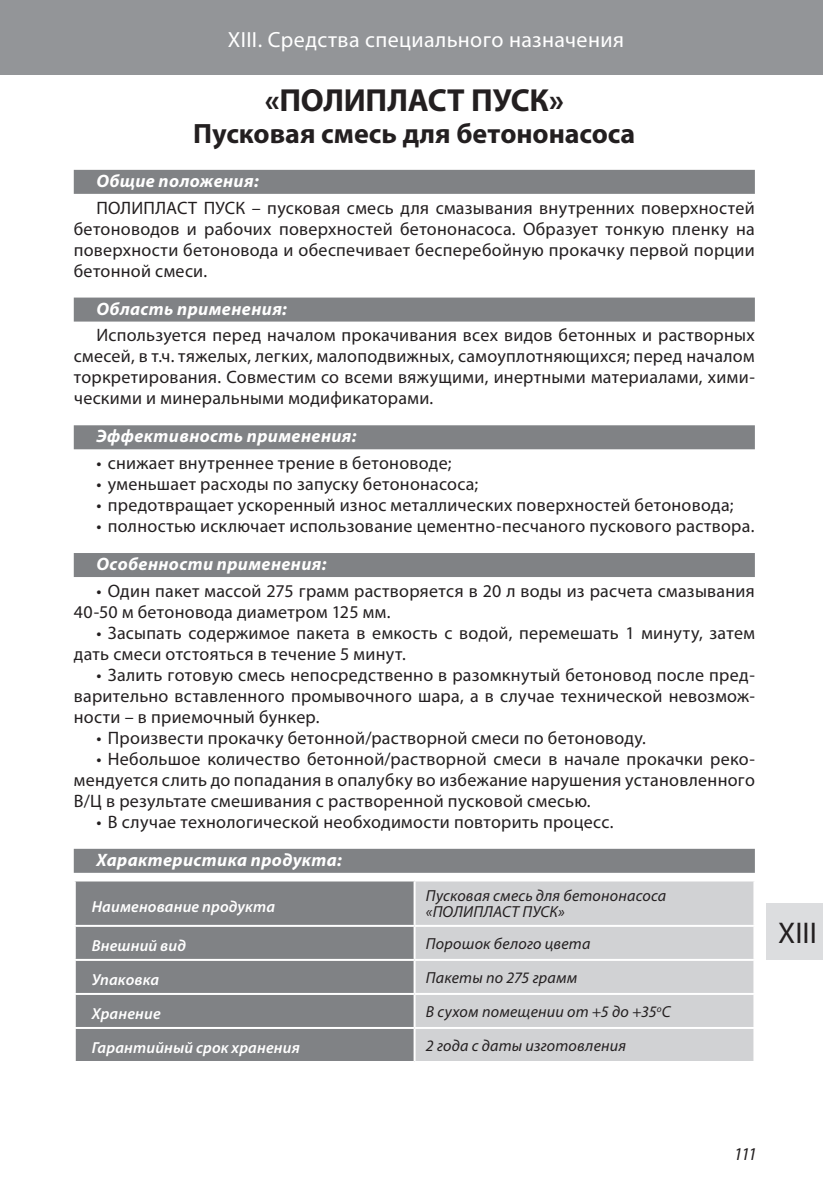
<style>
.page{position:relative;width:823px;height:1191px;background:#fff}
.page>*{position:absolute;margin:0;border:0;box-sizing:border-box;transform-origin:0 0}
.t1{font:700 32px "Myriad Pro";letter-spacing:-.01em;color:#231f20}
.t2{font:30px "Myriad Pro";color:#231f20}
.t3{font:700 28px "Myriad Pro";color:#231f20}
.t4{font:22px "Myriad Pro";letter-spacing:.015em;color:#fff}
.t5{font:18px/21px "Myriad Pro";letter-spacing:.015em;color:#231f20;text-align:justify}
.t6{font:italic 700 18px "Myriad Pro";letter-spacing:.02em;color:#fff}
.t7{font:italic 18px "Myriad Pro";color:#231f20}
.t8{font:italic 16px/16px "Myriad Pro";letter-spacing:.015em;color:#231f20}
.t9{font:italic 600 16px "Myriad Pro";letter-spacing:.01em;color:#fff}
</style>
<div class="page">
<div style="left:0;top:0;width:822px;height:75px;background:#939598"></div>
<div style="left:766px;top:904px;width:56px;height:56px;background:#dcdddf"></div>
<div style="left:74px;top:170px;width:680px;height:24px;background:#808285"></div>
<div style="left:74px;top:297px;width:680px;height:24px;background:#808285"></div>
<div style="left:74px;top:425px;width:680px;height:24px;background:#808285"></div>
<div style="left:74px;top:553px;width:680px;height:24px;background:#808285"></div>
<div style="left:74px;top:848px;width:680px;height:24px;background:#808285"></div>
<div style="left:76px;top:881px;width:337px;height:180px;background:#808285"></div>
<div style="left:415px;top:881px;width:338px;height:180px;background:#d1d2d4"></div>
<hr style="left:74px;top:925px;width:340px;height:2px;background:#fff">
<hr style="left:414px;top:925px;width:341px;height:2px;background:#fff">
<hr style="left:74px;top:959px;width:340px;height:2px;background:#fff">
<hr style="left:414px;top:959px;width:341px;height:2px;background:#fff">
<hr style="left:74px;top:993px;width:340px;height:2px;background:#fff">
<hr style="left:414px;top:993px;width:341px;height:2px;background:#fff">
<hr style="left:74px;top:1027px;width:340px;height:2px;background:#fff">
<hr style="left:414px;top:1027px;width:341px;height:2px;background:#fff">
<p class="t4" style="left:228px;top:26px;width:397px">XIII. Средства специального назначения</p>
<h1 class="t1" style="left:264px;top:79px;width:300px">«ПОЛИПЛАСТ ПУСК»</h1>
<h3 class="t3" style="left:193px;top:115px;width:443px">Пусковая смесь для бетононасоса</h3>
<p class="t6" style="left:96px;top:169px;width:164px">Общие положения:</p>
<p class="t5" style="left:74px;top:197px;width:682px;text-indent:23px">ПОЛИПЛАСТ ПУСК – пусковая смесь для смазывания внутренних поверхностей бетоноводов и рабочих поверхностей бетононасоса. Образует тонкую пленку на поверхности бетоновода и обеспечивает бесперебойную прокачку первой порции бетонной смеси.</p>
<p class="t6" style="left:96px;top:297px;width:192px">Область применения:</p>
<p class="t5" style="left:74px;top:324px;width:682px;text-indent:23px">Используется перед началом прокачивания всех видов бетонных и растворных смесей, в т.ч. тяжелых, легких, малоподвижных, самоуплотняющихся; перед началом торкретирования. Совместим со всеми вяжущими, инертными материалами, хими&shy;ческими и минеральными модификаторами.</p>
<p class="t6" style="left:96px;top:424px;width:261px">Эффективность применения:</p>
<p class="t5" style="left:96px;top:452px;width:356px">• снижает внутреннее трение в бетоноводе;</p>
<p class="t5" style="left:96px;top:473px;width:383px">• уменьшает расходы по запуску бетононасоса;</p>
<p class="t5" style="left:96px;top:494px;width:638px">• предотвращает ускоренный износ металлических поверхностей бетоновода;</p>
<p class="t5" style="left:96px;top:515px;width:659px">• полностью исключает использование цементно-песчаного пускового раствора.</p>
<p class="t6" style="left:96px;top:552px;width:231px">Особенности применения:</p>
<p class="t5" style="left:74px;top:580px;width:682px;text-indent:23px">• Один пакет массой 275 грамм растворяется в 20 л воды из расчета смазывания<br>40-50 м бетоновода диаметром 125 мм.</p>
<p class="t5" style="left:74px;top:622px;width:682px;text-indent:23px">• Засыпать содержимое пакета в емкость с водой, перемешать 1 минуту, затем дать смеси отстояться в течение 5 минут.</p>
<p class="t5" style="left:74px;top:664px;width:682px;text-indent:23px">• Залить готовую смесь непосредственно в разомкнутый бетоновод после пред&shy;варительно вставленного промывочного шара, а в случае технической невозмож&shy;ности – в приемочный бункер.</p>
<p class="t5" style="left:96px;top:727px;width:550px">• Произвести прокачку бетонной/растворной смеси по бетоноводу.</p>
<p class="t5" style="left:74px;top:748px;width:682px;text-indent:23px">• Небольшое количество бетонной/растворной смеси в начале прокачки реко&shy;мендуется слить до попадания в опалубку во избежание нарушения установленного В/Ц в результате смешивания с растворенной пусковой смесью.</p>
<p class="t5" style="left:96px;top:811px;width:518px">• В случае технологической необходимости повторить процесс.</p>
<p class="t6" style="left:96px;top:848px;width:247px">Характеристика продукта:</p>
<p class="t9" style="left:92px;top:896px;width:185px">Наименование продукта</p>
<p class="t8" style="left:425px;top:887px;width:242px">Пусковая смесь для бетононасоса «ПОЛИПЛАСТ ПУСК»</p>
<p class="t9" style="left:92px;top:935px;width:95px">Внешний вид</p>
<p class="t8" style="left:425px;top:935px;width:166px">Порошок белого цвета</p>
<p class="t9" style="left:92px;top:969px;width:69px">Упаковка</p>
<p class="t8" style="left:425px;top:969px;width:153px">Пакеты по 275 грамм</p>
<p class="t9" style="left:92px;top:1003px;width:70px">Хранение</p>
<p class="t8" style="left:425px;top:1003px;width:246px">В сухом помещении от +5 до +35<sup>о</sup>С</p>
<p class="t9" style="left:92px;top:1038px;width:209px">Гарантийный срок хранения</p>
<p class="t8" style="left:425px;top:1037px;width:201px">2 года с даты изготовления</p>
<h2 class="t2" style="left:777px;top:914px;width:40px">ХIII</h2>
<p class="t7" style="left:733px;top:1142px;width:25px">111</p>
</div>
